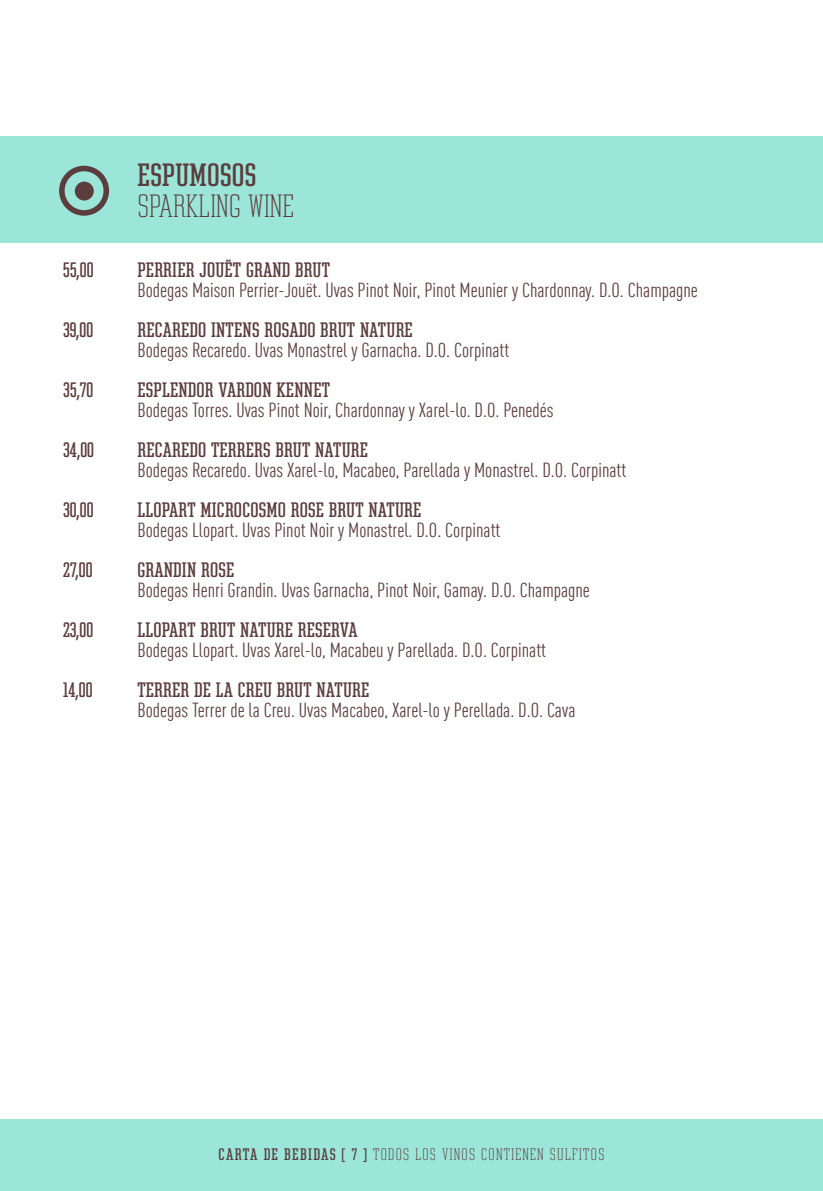
<style>
.page{position:relative;width:823px;height:1191px;background:#fff}
.page>*{position:absolute;margin:0;border:0;box-sizing:border-box;transform-origin:0 0}
.t1{font:100 30.8px "Constructa";letter-spacing:.01em;color:#5b3d3d}
.t2{font:30.8px "Constructa";letter-spacing:.01em;color:#5b3d3d}
.t3{font:condensed 20px "DIN Offc";color:#5b3d3d}
.t4{font:20px "Constructa";letter-spacing:.01em;color:#5b3d3d}
.t5{font:100 16px "Constructa";letter-spacing:.08em;color:#5b3d3d}
.s1{font-weight:400}
</style>
<div class="page">
<div style="left:0;top:136px;width:822px;height:106px;background:#9be6d9"></div>
<svg style="left:59px;top:166px;width:50px;height:50px"></svg>
<div style="left:75px;top:182px;width:19px;height:18px;background:#5b3d3d;border-radius:50%"></div>
<div style="left:0;top:1120px;width:822px;height:71px;background:#9be6d9"></div>
<p class="t4" style="left:63px;top:258px;width:32px">55,00</p>
<p class="t4" style="left:63px;top:318px;width:32px">39,00</p>
<p class="t4" style="left:63px;top:378px;width:32px">35,70</p>
<p class="t4" style="left:63px;top:438px;width:32px">34,00</p>
<p class="t4" style="left:63px;top:498px;width:32px">30,00</p>
<p class="t4" style="left:63px;top:558px;width:31px">27,00</p>
<p class="t4" style="left:63px;top:618px;width:32px">23,00</p>
<p class="t4" style="left:63px;top:678px;width:31px">14,00</p>
<h1 class="t2" style="left:137px;top:157px;width:120px">ESPUMOSOS</h1>
<h1 class="t1" style="left:137px;top:189px;width:158px">SPARKLING WINE</h1>
<p class="t4" style="left:137px;top:258px;width:194px">PERRIER JOUËT GRAND BRUT</p>
<p class="t3" style="left:137px;top:278px;width:561px">Bodegas Maison Perrier-Jouët. Uvas Pinot Noir, Pinot Meunier y Chardonnay. D.O. Champagne</p>
<p class="t4" style="left:137px;top:318px;width:277px">RECAREDO INTENS ROSADO BRUT NATURE</p>
<p class="t3" style="left:137px;top:338px;width:373px">Bodegas Recaredo. Uvas Monastrel y Garnacha. D.O. Corpinatt</p>
<p class="t4" style="left:137px;top:378px;width:194px">ESPLENDOR VARDON KENNET</p>
<p class="t3" style="left:137px;top:398px;width:417px">Bodegas Torres. Uvas Pinot Noir, Chardonnay y Xarel-lo. D.O. Penedés</p>
<p class="t4" style="left:137px;top:438px;width:232px">RECAREDO TERRERS BRUT NATURE</p>
<p class="t3" style="left:137px;top:458px;width:490px">Bodegas Recaredo. Uvas Xarel-lo, Macabeo, Parellada y Monastrel. D.O. Corpinatt</p>
<p class="t4" style="left:137px;top:498px;width:285px">LLOPART MICROCOSMO ROSE BRUT NATURE</p>
<p class="t3" style="left:137px;top:518px;width:364px">Bodegas Llopart. Uvas Pinot Noir y Monastrel. D.O. Corpinatt</p>
<p class="t4" style="left:137px;top:558px;width:98px">GRANDIN ROSE</p>
<p class="t3" style="left:137px;top:578px;width:453px">Bodegas Henri Grandin. Uvas Garnacha, Pinot Noir, Gamay. D.O. Champagne</p>
<p class="t4" style="left:137px;top:618px;width:221px">LLOPART BRUT NATURE RESERVA</p>
<p class="t3" style="left:137px;top:638px;width:410px">Bodegas Llopart. Uvas Xarel-lo, Macabeu y Parellada. D.O. Corpinatt</p>
<p class="t4" style="left:137px;top:678px;width:233px">TERRER DE LA CREU BRUT NATURE</p>
<p class="t3" style="left:137px;top:698px;width:439px">Bodegas Terrer de la Creu. Uvas Macabeo, Xarel-lo y Perellada. D.O. Cava</p>
<p class="t5" style="left:218px;top:1145px;width:387px"><span class="s1">CARTA DE BEBIDAS [ 7 ]</span> TODOS LOS VINOS CONTIENEN SULFITOS</p>
</div>
